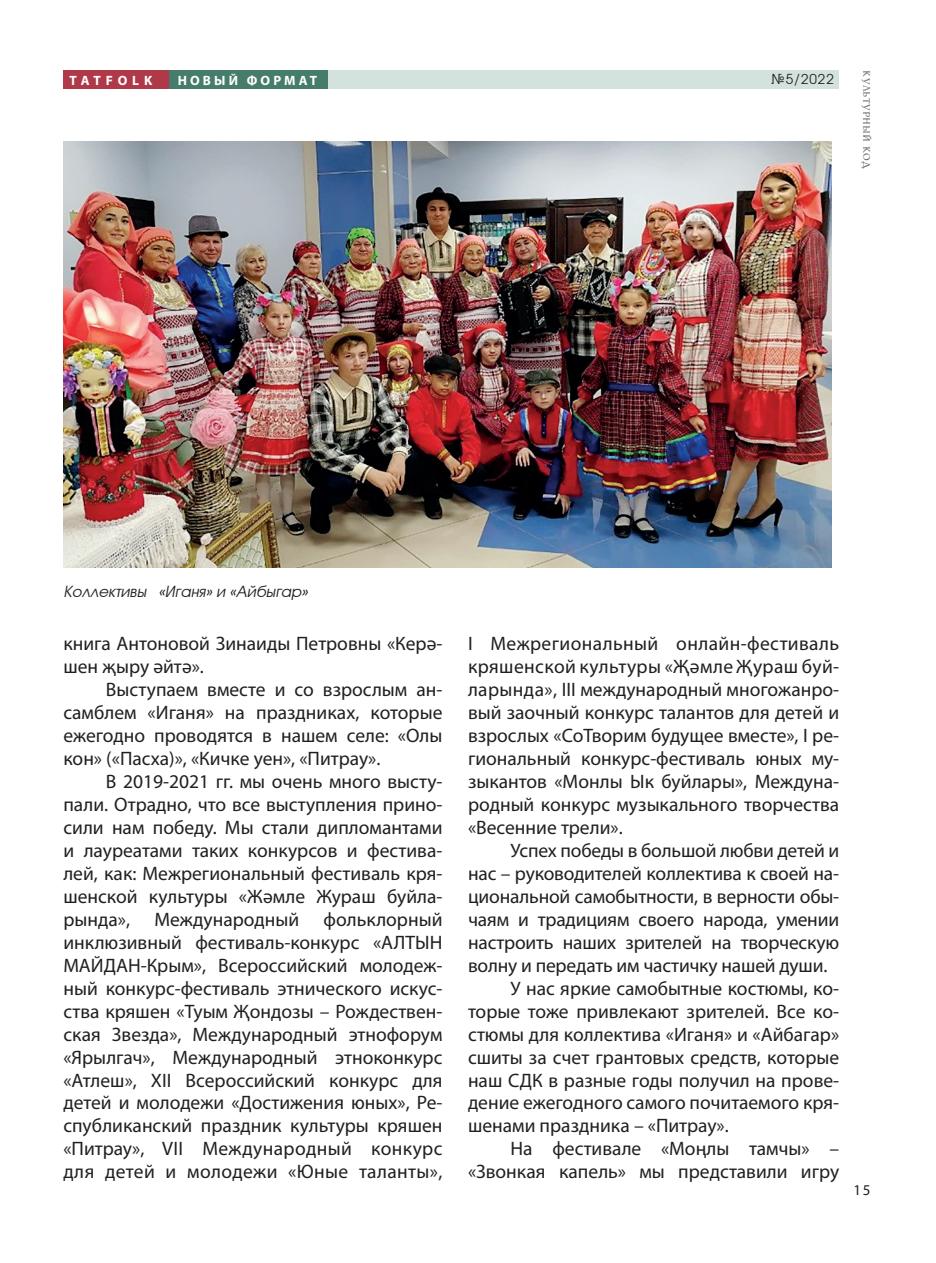
<style>
.page{position:relative;width:936px;height:1263px;background:#fff}
.page>*{position:absolute;margin:0;border:0;box-sizing:border-box;transform-origin:0 0}
.t1{font:19.5px/23px "TT Myriad Pro";color:#231f20;text-align:justify}
.t2{font:italic 15px "Gothic Eurasian";color:#231f20}
.t3{font:15px "TT Myriad Pro";color:#231f20}
.t4{font:700 13.5px "TT Myriad Pro";letter-spacing:.23em;color:#fff}
.t5{font:700 13.5px "TT Myriad Pro";letter-spacing:.36em;color:#fff}
.t6{font:13.5px "Gothic Eurasian";color:#231f20}
.t7{font:9px "TT Lidia";letter-spacing:.03em;color:#231f20}
</style>
<div class="page">
<div style="left:163px;top:70px;width:643px;height:19px;background:#457c6b"></div>
<div style="left:63px;top:70px;width:105px;height:19px;background:#af3948"></div>
<div style="left:328px;top:70px;width:511px;height:19px;background:#d4e2dd"></div>
<img style="left:64px;top:141px;width:767px;height:427px">
<p class="t5" style="left:70px;top:71px;width:84px">TATFOLK</p>
<p class="t4" style="left:178px;top:71px;width:141px">НОВЫЙ ФОРМАТ</p>
<p class="t6" style="left:771px;top:71px;width:64px">№5/2022</p>
<p class="t7" style="left:871px;top:70px;width:100px;rotate:90deg">КУЛЬТУРНЫЙ КОД</p>
<p class="t2" style="left:63px;top:582px;width:249px">Коллективы «Иганя» и «Айбыгар»</p>
<p class="t1" style="left:63px;top:632px;width:380px">книга Антоновой Зинаиды Петровны «Керә&shy;шен җыру әйтә».</p>
<p class="t1" style="left:63px;top:678px;width:380px;text-indent:43px">Выступаем вместе и со взрослым ан&shy;самблем «Иганя» на праздниках, которые ежегодно проводятся в нашем селе: «Олы кон» («Пасха)», «Кичке уен», «Питрау».</p>
<p class="t1" style="left:63px;top:770px;width:380px;text-indent:43px">В 2019-2021 гг. мы очень много высту&shy;пали. Отрадно, что все выступления прино&shy;сили нам победу. Мы стали дипломантами и лауреатами таких конкурсов и фестива&shy;лей, как: Межрегиональный фестиваль кря&shy;шенской культуры «Жәмле Жураш буйла&shy;рында», Международный фольклорный инклюзивный фестиваль-конкурс «АЛТЫН МАЙДАН-Крым», Всероссийский молодеж&shy;ный конкурс-фестиваль этнического искус&shy;ства кряшен «Туым Җондозы – Рождествен&shy;ская Звезда», Международный этнофорум «Ярылгач», Международный этноконкурс «Атлеш», XII Всероссийский конкурс для детей и молодежи «Достижения юных», Ре&shy;спубликанский праздник культуры кряшен «Питрау», VII Международный конкурс для детей и молодежи «Юные таланты»,</p>
<p class="t1" style="left:468px;top:632px;width:373px">I Межрегиональный онлайн-фестиваль кряшенской культуры «Җәмле Җураш буй&shy;ларында», III международный многожанро&shy;вый заочный конкурс талантов для детей и взрослых «СоТворим будущее вместе», I ре&shy;гиональный конкурс-фестиваль юных му&shy;зыкантов «Монлы Ык буйлары», Междуна&shy;родный конкурс музыкального творчества «Весенние трели».</p>
<p class="t1" style="left:510px;top:839px;width:330px">Успех победы в большой любви детей и</p>
<p class="t1" style="left:468px;top:861px;width:372px">нас – руководителей коллектива к своей на-</p>
<p class="t1" style="left:468px;top:884px;width:373px">циональной самобытности, в верности обы-</p>
<p class="t1" style="left:468px;top:907px;width:372px">чаям и традициям своего народа, умении</p>
<p class="t1" style="left:468px;top:930px;width:372px">настроить наших зрителей на творческую</p>
<p class="t1" style="left:468px;top:953px;width:361px">волну и передать им частичку нашей души.</p>
<p class="t1" style="left:510px;top:976px;width:330px">У нас яркие самобытные костюмы, ко-</p>
<p class="t1" style="left:468px;top:999px;width:373px">торые тоже привлекают зрителей. Все ко-</p>
<p class="t1" style="left:468px;top:1022px;width:372px">стюмы для коллектива «Иганя» и «Айбагар»</p>
<p class="t1" style="left:468px;top:1045px;width:372px">сшиты за счет грантовых средств, которые</p>
<p class="t1" style="left:468px;top:1068px;width:372px">наш СДК в разные годы получил на прове-</p>
<p class="t1" style="left:468px;top:1091px;width:372px">дение ежегодного самого почитаемого кря-</p>
<p class="t1" style="left:468px;top:1114px;width:262px">шенами праздника – «Питрау».</p>
<p class="t1" style="left:510px;top:1137px;width:330px">На фестивале «Моңлы тамчы» –</p>
<p class="t1" style="left:468px;top:1160px;width:373px">«Звонкая капель» мы представили игру</p>
<p class="t3" style="left:853px;top:1181px;width:18px">15</p>
</div>
